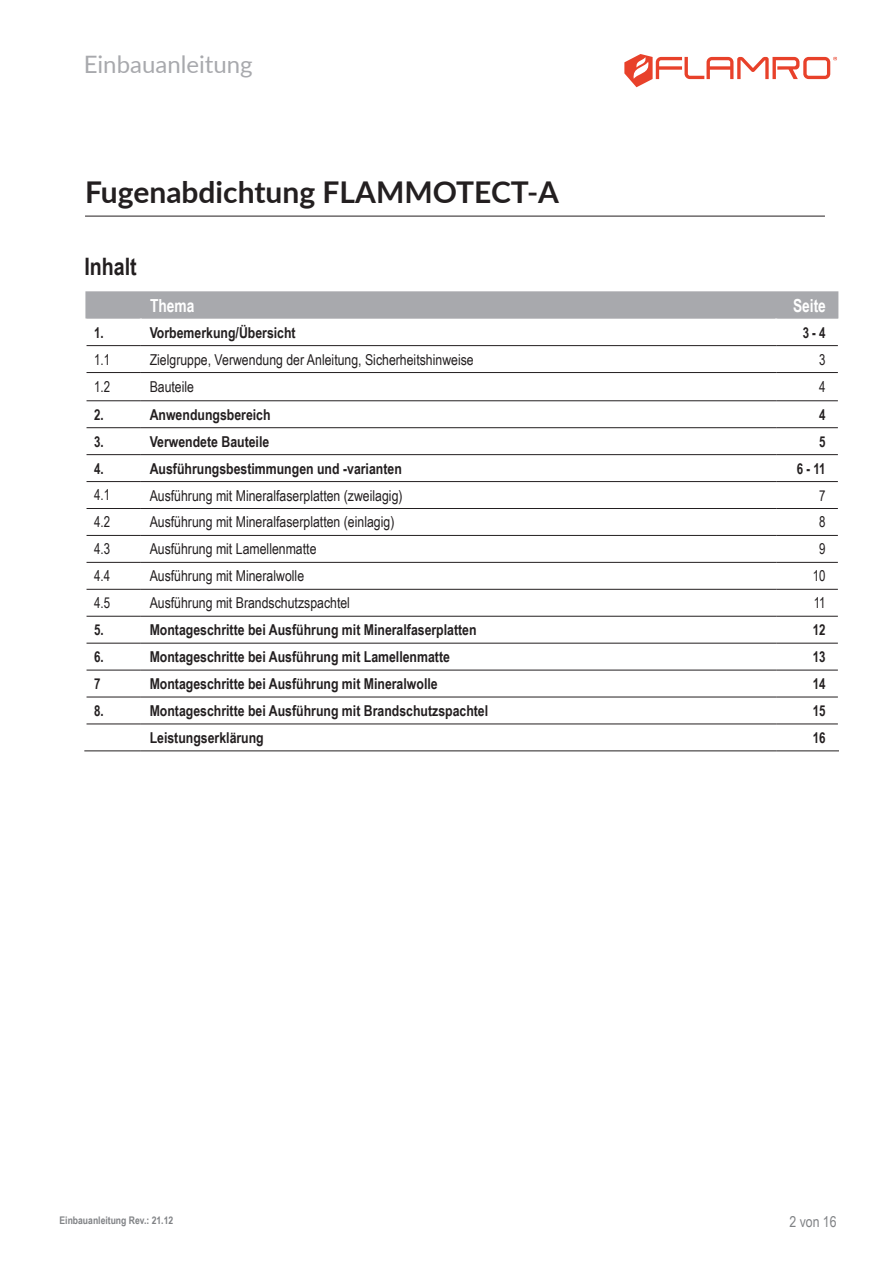
<style>
.page{position:relative;width:893px;height:1263px;background:#fff}
.page>*{position:absolute;margin:0;border:0;box-sizing:border-box;transform-origin:0 0}
.t1{font:700 30px "Lato";color:#231f20}
.t2{font:24px "Lato";color:#a8a9ad}
.t3{font:700 24px "Arial Narrow";color:#231f20}
.t4{font:700 18px "Arial Narrow";color:#fff;scale:.93 1}
.t5{font:700 15px "Arial Narrow";color:#231f20}
.t6{font:15px "Arial Narrow";color:#231f20}
.t7{font:700 15px "Arial Narrow";color:#231f20;scale:.93 1}
.t8{font:15px "Arial Narrow";color:#231f20;scale:.93 1}
.t9{font:15px "Arial Narrow";color:#808285}
.t10{font:700 10.5px "Arial Narrow";color:#808285}
</style>
<div class="page">
<svg style="left:85px;top:291px;width:754px;height:434px"></svg>
<hr style="left:87px;top:345px;width:54px;height:1px;background:#231f20">
<hr style="left:141px;top:345px;width:635px;height:1px;background:#231f20">
<hr style="left:776px;top:345px;width:62px;height:1px;background:#231f20">
<hr style="left:87px;top:372px;width:54px;height:1px;background:#231f20">
<hr style="left:141px;top:372px;width:635px;height:1px;background:#231f20">
<hr style="left:776px;top:372px;width:62px;height:1px;background:#231f20">
<hr style="left:87px;top:400px;width:54px;height:1px;background:#231f20">
<hr style="left:141px;top:400px;width:635px;height:1px;background:#231f20">
<hr style="left:776px;top:400px;width:62px;height:1px;background:#231f20">
<hr style="left:87px;top:427px;width:54px;height:1px;background:#231f20">
<hr style="left:141px;top:427px;width:635px;height:1px;background:#231f20">
<hr style="left:776px;top:427px;width:62px;height:1px;background:#231f20">
<hr style="left:87px;top:454px;width:54px;height:1px;background:#231f20">
<hr style="left:141px;top:454px;width:635px;height:1px;background:#231f20">
<hr style="left:776px;top:454px;width:62px;height:1px;background:#231f20">
<hr style="left:87px;top:481px;width:54px;height:1px;background:#231f20">
<hr style="left:141px;top:481px;width:635px;height:1px;background:#231f20">
<hr style="left:776px;top:481px;width:62px;height:1px;background:#231f20">
<hr style="left:87px;top:508px;width:54px;height:1px;background:#231f20">
<hr style="left:141px;top:508px;width:635px;height:1px;background:#231f20">
<hr style="left:776px;top:508px;width:62px;height:1px;background:#231f20">
<hr style="left:87px;top:535px;width:54px;height:1px;background:#231f20">
<hr style="left:141px;top:535px;width:635px;height:1px;background:#231f20">
<hr style="left:776px;top:535px;width:62px;height:1px;background:#231f20">
<hr style="left:87px;top:562px;width:54px;height:1px;background:#231f20">
<hr style="left:141px;top:562px;width:635px;height:1px;background:#231f20">
<hr style="left:776px;top:562px;width:62px;height:1px;background:#231f20">
<hr style="left:87px;top:589px;width:54px;height:1px;background:#231f20">
<hr style="left:141px;top:589px;width:635px;height:1px;background:#231f20">
<hr style="left:776px;top:589px;width:62px;height:1px;background:#231f20">
<hr style="left:87px;top:616px;width:54px;height:1px;background:#231f20">
<hr style="left:141px;top:616px;width:635px;height:1px;background:#231f20">
<hr style="left:776px;top:616px;width:62px;height:1px;background:#231f20">
<hr style="left:87px;top:643px;width:54px;height:1px;background:#231f20">
<hr style="left:141px;top:643px;width:635px;height:1px;background:#231f20">
<hr style="left:776px;top:643px;width:62px;height:1px;background:#231f20">
<hr style="left:87px;top:670px;width:54px;height:1px;background:#231f20">
<hr style="left:141px;top:670px;width:635px;height:1px;background:#231f20">
<hr style="left:776px;top:670px;width:62px;height:1px;background:#231f20">
<hr style="left:87px;top:697px;width:54px;height:1px;background:#231f20">
<hr style="left:141px;top:697px;width:635px;height:1px;background:#231f20">
<hr style="left:776px;top:697px;width:62px;height:1px;background:#231f20">
<hr style="left:87px;top:724px;width:54px;height:1px;background:#231f20">
<hr style="left:141px;top:724px;width:635px;height:1px;background:#231f20">
<hr style="left:776px;top:724px;width:62px;height:1px;background:#231f20">
<hr style="left:84px;top:750px;width:57px;height:1px;background:#231f20">
<hr style="left:141px;top:750px;width:635px;height:1px;background:#231f20">
<hr style="left:776px;top:750px;width:63px;height:1px;background:#231f20">
<hr style="left:85px;top:216px;width:740px;height:1px;background:#231f20">
<svg style="left:624px;top:54px;width:213px;height:33px"></svg>
<h2 class="t2" style="left:84px;top:56px;width:170px">Einbauanleitung</h2>
<h1 class="t1" style="left:85px;top:181px;width:475px">Fugenabdichtung FLAMMOTECT-A</h1>
<h2 class="t3" style="left:84px;top:257px;width:54px">Inhalt</h2>
<p class="t4" style="left:150px;top:298px;width:49px">Thema</p>
<p class="t4" style="left:793px;top:298px;width:37px">Seite</p>
<p class="t7" style="left:94px;top:327px;width:12px">1.</p>
<p class="t5" style="left:150px;top:327px;width:148px">Vorbemerkung/Übersicht</p>
<p class="t7" style="left:803px;top:327px;width:26px">3 - 4</p>
<p class="t8" style="left:94px;top:354px;width:19px">1.1</p>
<p class="t6" style="left:150px;top:354px;width:326px">Zielgruppe, Verwendung der Anleitung, Sicherheitshinweise</p>
<p class="t8" style="left:819px;top:354px;width:8px">3</p>
<p class="t8" style="left:94px;top:381px;width:19px">1.2</p>
<p class="t6" style="left:150px;top:381px;width:46px">Bauteile</p>
<p class="t8" style="left:819px;top:381px;width:8px">4</p>
<p class="t7" style="left:94px;top:409px;width:12px">2.</p>
<p class="t5" style="left:150px;top:409px;width:122px">Anwendungsbereich</p>
<p class="t7" style="left:819px;top:409px;width:8px">4</p>
<p class="t7" style="left:94px;top:436px;width:12px">3.</p>
<p class="t5" style="left:150px;top:436px;width:121px">Verwendete Bauteile</p>
<p class="t7" style="left:819px;top:436px;width:8px">5</p>
<p class="t7" style="left:94px;top:463px;width:12px">4.</p>
<p class="t5" style="left:150px;top:463px;width:254px">Ausführungsbestimmungen und -varianten</p>
<p class="t7" style="left:797px;top:463px;width:32px">6 - 11</p>
<p class="t8" style="left:94px;top:490px;width:19px">4.1</p>
<p class="t6" style="left:150px;top:490px;width:254px">Ausführung mit Mineralfaserplatten (zweilagig)</p>
<p class="t8" style="left:819px;top:490px;width:8px">7</p>
<p class="t8" style="left:94px;top:516px;width:19px">4.2</p>
<p class="t6" style="left:150px;top:516px;width:246px">Ausführung mit Mineralfaserplatten (einlagig)</p>
<p class="t8" style="left:819px;top:516px;width:8px">8</p>
<p class="t8" style="left:94px;top:543px;width:19px">4.3</p>
<p class="t6" style="left:150px;top:543px;width:168px">Ausführung mit Lamellenmatte</p>
<p class="t8" style="left:819px;top:543px;width:8px">9</p>
<p class="t8" style="left:94px;top:570px;width:19px">4.4</p>
<p class="t6" style="left:150px;top:570px;width:156px">Ausführung mit Mineralwolle</p>
<p class="t8" style="left:813px;top:570px;width:15px">10</p>
<p class="t8" style="left:94px;top:597px;width:19px">4.5</p>
<p class="t6" style="left:150px;top:597px;width:202px">Ausführung mit Brandschutzspachtel</p>
<p class="t8" style="left:814px;top:597px;width:14px">11</p>
<p class="t7" style="left:94px;top:624px;width:12px">5.</p>
<p class="t5" style="left:150px;top:624px;width:328px">Montageschritte bei Ausführung mit Mineralfaserplatten</p>
<p class="t7" style="left:813px;top:624px;width:15px">12</p>
<p class="t7" style="left:94px;top:651px;width:12px">6.</p>
<p class="t5" style="left:150px;top:651px;width:302px">Montageschritte bei Ausführung mit Lamellenmatte</p>
<p class="t7" style="left:813px;top:651px;width:15px">13</p>
<p class="t7" style="left:94px;top:678px;width:8px">7</p>
<p class="t5" style="left:150px;top:678px;width:289px">Montageschritte bei Ausführung mit Mineralwolle</p>
<p class="t7" style="left:813px;top:678px;width:15px">14</p>
<p class="t7" style="left:94px;top:705px;width:12px">8.</p>
<p class="t5" style="left:150px;top:705px;width:340px">Montageschritte bei Ausführung mit Brandschutzspachtel</p>
<p class="t7" style="left:813px;top:705px;width:15px">15</p>
<p class="t5" style="left:150px;top:732px;width:116px">Leistungserklärung</p>
<p class="t7" style="left:813px;top:732px;width:15px">16</p>
<p class="t10" style="left:60px;top:1216px;width:115px">Einbauanleitung Rev.: 21.12</p>
<p class="t9" style="left:789px;top:1216px;width:49px">2 von 16</p>
</div>
